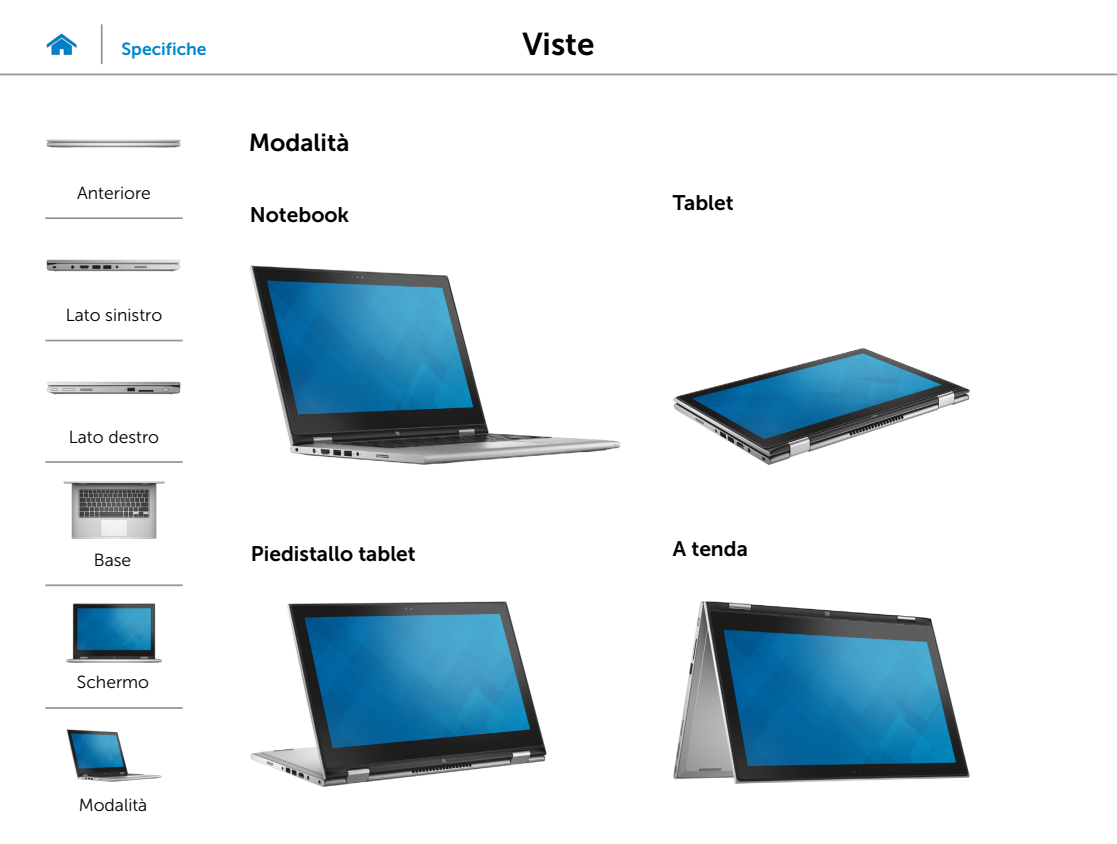
<style>
.page{position:relative;width:1117px;height:844px;background:#fff}
.page>*{position:absolute;margin:0;border:0;box-sizing:border-box;transform-origin:0 0}
.t1{font:31.5px "Museo Sans For Dell 700";color:#000}
.Head2{font:24.5px "Museo Sans For Dell 700";color:#000}
.Table_Head{font:21px "Museo Sans For Dell 700";color:#000}
.t2{font:17.5px "Museo Sans For Dell 300";color:#000}
.t3{font:17.5px "Museo Sans For Dell 700";color:#0087cc}
</style>
<div class="page">
<hr style="left:0;top:74px;width:1116px;height:1px;background:#939598">
<img style="left:46px;top:33px;width:31px;height:23px">
<hr style="left:101px;top:24px;width:2px;height:40px;background:#939598">
<img style="left:47px;top:139px;width:134px;height:9px">
<img style="left:47px;top:259px;width:133px;height:13px">
<img style="left:47px;top:381px;width:134px;height:13px">
<img style="left:64px;top:481px;width:100px;height:57px">
<img style="left:66px;top:603px;width:95px;height:59px">
<img style="left:66px;top:729px;width:95px;height:52px">
<hr style="left:45px;top:217px;width:138px;height:2px;background:#939598">
<hr style="left:45px;top:339px;width:138px;height:2px;background:#939598">
<hr style="left:45px;top:461px;width:138px;height:2px;background:#939598">
<hr style="left:45px;top:584px;width:138px;height:2px;background:#939598">
<hr style="left:45px;top:706px;width:138px;height:2px;background:#939598">
<img style="left:249px;top:265px;width:372px;height:200px">
<img style="left:250px;top:601px;width:297px;height:186px">
<img style="left:673px;top:348px;width:297px;height:117px">
<img style="left:673px;top:601px;width:297px;height:182px">
<p class="t3" style="left:122px;top:39px;width:86px">Specifiche</p>
<h1 class="t1" style="left:522px;top:26px;width:74px">Viste</h1>
<p class="t2" style="left:77px;top:183px;width:75px">Anteriore</p>
<p class="t2" style="left:66px;top:305px;width:98px">Lato sinistro</p>
<p class="t2" style="left:69px;top:428px;width:92px">Lato destro</p>
<p class="t2" style="left:94px;top:550px;width:39px">Base</p>
<p class="t2" style="left:77px;top:672px;width:74px">Schermo</p>
<p class="t2" style="left:79px;top:795px;width:70px">Modalità</p>
<p class="Head2" style="left:249px;top:128px;width:102px">Modalità</p>
<p class="Table_Head" style="left:250px;top:202px;width:101px">Notebook</p>
<p class="Table_Head" style="left:251px;top:542px;width:166px">Piedistallo tablet</p>
<p class="Table_Head" style="left:672px;top:191px;width:62px">Tablet</p>
<p class="Table_Head" style="left:672px;top:537px;width:76px">A tenda</p>
</div>
